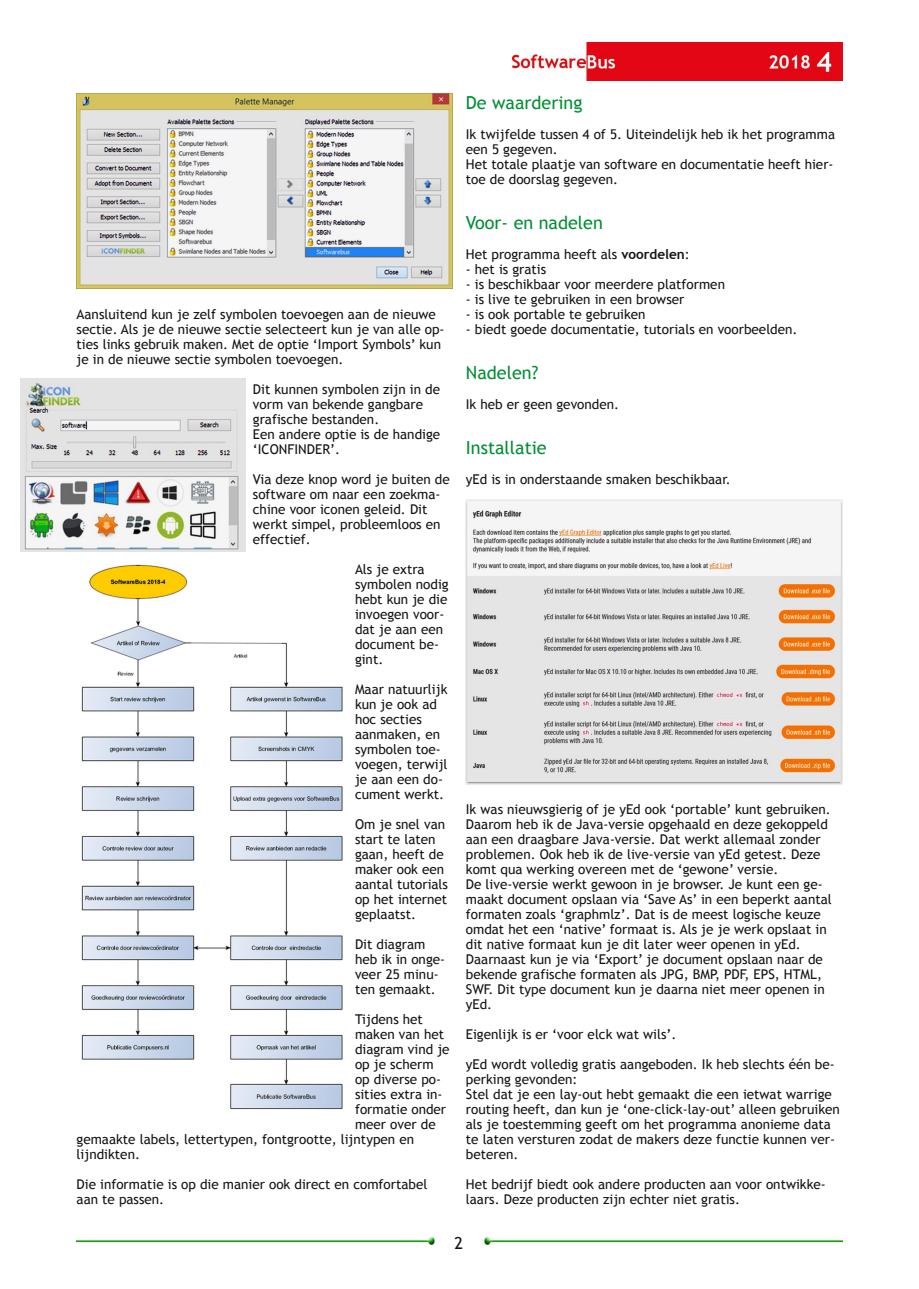
<style>
.page{position:relative;width:919px;height:1289px;background:#fff}
.page>*{position:absolute;margin:0;border:0;box-sizing:border-box;transform-origin:0 0}
.t1{font:18px "Trebuchet MS";color:#008f33}
.t2{font:16.5px "Trebuchet MS";color:#161413}
.t3{font:13.5px/15px "Trebuchet MS";color:#161413}
.s1{font-weight:700}
</style>
<div class="page">
<img style="left:512px;top:43px;width:330px;height:38px">
<img style="left:77px;top:1237px;width:358px;height:7px">
<img style="left:484px;top:1237px;width:358px;height:7px">
<img style="left:77px;top:94px;width:376px;height:194px">
<img style="left:21px;top:379px;width:225px;height:172px">
<img style="left:81px;top:564px;width:262px;height:546px">
<img style="left:466px;top:499px;width:376px;height:285px">
<p class="t3" style="left:77px;top:306px;width:369px">Aansluitend kun je zelf symbolen toevoegen aan de nieuwe sectie. Als je de nieuwe sectie selecteert kun je van alle op‐ ties links gebruik maken. Met de optie ‘Import Symbols’ kun je in de nieuwe sectie symbolen toevoegen.</p>
<p class="t3" style="left:253px;top:381px;width:189px">Dit kunnen symbolen zijn in de vorm van bekende gangbare grafische bestanden.<br>Een andere optie is de handige ‘ICONFINDER’.</p>
<p class="t3" style="left:253px;top:471px;width:198px">Via deze knop word je buiten de software om naar een zoekma‐ chine voor iconen geleid. Dit werkt simpel, probleemloos en effectief.</p>
<p class="t3" style="left:355px;top:561px;width:95px">Als je extra symbolen nodig hebt kun je die invoegen voor‐ dat je aan een document be‐ gint.</p>
<p class="t3" style="left:355px;top:681px;width:94px">Maar natuurlijk kun je ook ad hoc secties aanmaken, en symbolen toe‐ voegen, terwijl je aan een do‐ cument werkt.</p>
<p class="t3" style="left:355px;top:816px;width:95px">Om je snel van start te laten gaan, heeft de maker ook een aantal tutorials op het internet geplaatst.</p>
<p class="t3" style="left:355px;top:936px;width:92px">Dit diagram heb ik in onge‐ veer 25 minu‐ ten gemaakt.</p>
<p class="t3" style="left:355px;top:1011px;width:69px">Tijdens het</p>
<p class="t3" style="left:355px;top:1026px;width:91px">maken van het</p>
<p class="t3" style="left:355px;top:1041px;width:96px">diagram vind je</p>
<p class="t3" style="left:355px;top:1056px;width:80px">op je scherm</p>
<p class="t3" style="left:355px;top:1071px;width:88px">op diverse po‐</p>
<p class="t3" style="left:355px;top:1086px;width:89px">sities extra in‐</p>
<p class="t3" style="left:355px;top:1101px;width:93px">formatie onder</p>
<p class="t3" style="left:355px;top:1116px;width:82px">meer over de</p>
<p class="t3" style="left:77px;top:1131px;width:339px">gemaakte labels, lettertypen, fontgrootte, lijntypen en</p>
<p class="t3" style="left:77px;top:1146px;width:65px">lijndikten.</p>
<p class="t3" style="left:77px;top:1176px;width:352px">Die informatie is op die manier ook direct en comfortabel aan te passen.</p>
<h1 class="t1" style="left:466px;top:92px;width:118px">De waardering</h1>
<p class="t3" style="left:466px;top:126px;width:371px">Ik twijfelde tussen 4 of 5. Uiteindelijk heb ik het programma een 5 gegeven.<br>Het totale plaatje van software en documentatie heeft hier‐ toe de doorslag gegeven.</p>
<h1 class="t1" style="left:466px;top:212px;width:138px">Voor‐ en nadelen</h1>
<p class="t3" style="left:466px;top:246px;width:333px">Het programma heeft als <span class="s1">voordelen</span>:<br>‐ het is gratis<br>‐ is beschikbaar voor meerdere platformen<br>‐ is live te gebruiken in een browser<br>‐ is ook portable te gebruiken<br>‐ biedt goede documentatie, tutorials en voorbeelden.</p>
<h1 class="t1" style="left:466px;top:362px;width:74px">Nadelen?</h1>
<p class="t3" style="left:466px;top:396px;width:155px">Ik heb er geen gevonden.</p>
<h1 class="t1" style="left:466px;top:437px;width:82px">Installatie</h1>
<p class="t3" style="left:466px;top:471px;width:266px">yEd is in onderstaande smaken beschikbaar.</p>
<p class="t3" style="left:466px;top:801px;width:367px">Ik was nieuwsgierig of je yEd ook ‘portable’ kunt gebruiken.<br>Daarom heb ik de Java‐versie opgehaald en deze gekoppeld aan een draagbare Java‐versie. Dat werkt allemaal zonder problemen. Ook heb ik de live‐versie van yEd getest. Deze komt qua werking overeen met de ‘gewone’ versie.<br>De live‐versie werkt gewoon in je browser. Je kunt een ge‐ maakt document opslaan via ‘Save As’ in een beperkt aantal formaten zoals ‘graphmlz’. Dat is de meest logische keuze omdat het een ‘native’ formaat is. Als je je werk opslaat in dit native formaat kun je dit later weer openen in yEd.<br>Daarnaast kun je via ‘Export’ je document opslaan naar de bekende grafische formaten als JPG, BMP, PDF, EPS, HTML, SWF. Dit type document kun je daarna niet meer openen in yEd.</p>
<p class="t3" style="left:466px;top:1026px;width:212px">Eigenlijk is er ‘voor elck wat wils’.</p>
<p class="t3" style="left:466px;top:1056px;width:375px">yEd wordt volledig gratis aangeboden. Ik heb slechts één be‐ perking gevonden:<br>Stel dat je een lay‐out hebt gemaakt die een ietwat warrige routing heeft, dan kun je ‘one‐click‐lay‐out’ alleen gebruiken als je toestemming geeft om het programma anonieme data te laten versturen zodat de makers deze functie kunnen ver‐ beteren.</p>
<p class="t3" style="left:466px;top:1176px;width:361px">Het bedrijf biedt ook andere producten aan voor ontwikke‐ laars. Deze producten zijn echter niet gratis.</p>
<p class="t2" style="left:454px;top:1233px;width:10px">2</p>
</div>
